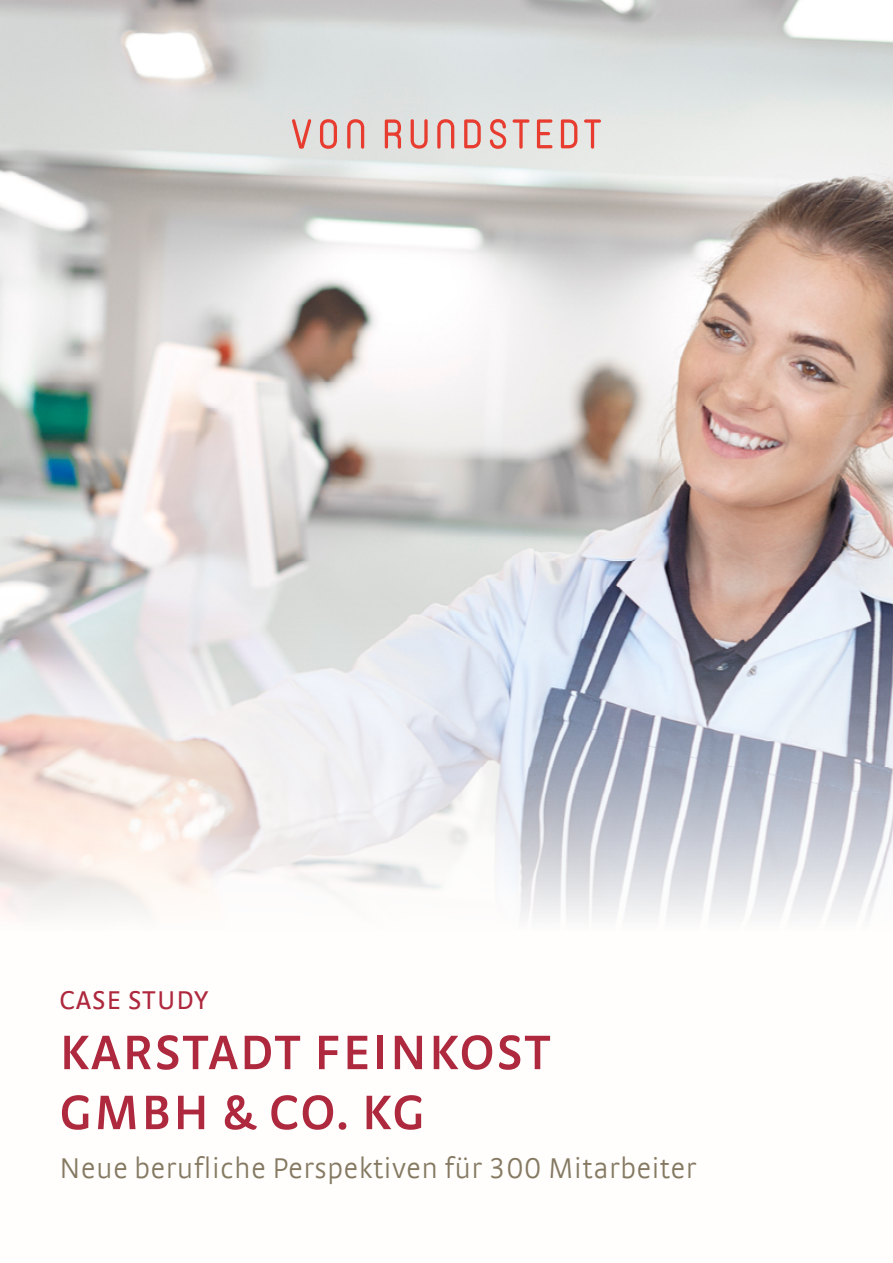
<style>
.page{position:relative;width:893px;height:1263px;background:#fff}
.page>*{position:absolute;margin:0;border:0;box-sizing:border-box;transform-origin:0 0}
.t1{font:600 51px/60px "Strada TF";letter-spacing:.04em;color:#ae283e}
.t2{font:300 30px "Strada TF";letter-spacing:.02em;color:#857961}
.t3{font:27px "Strada TF";letter-spacing:.04em;color:#ae283e}
</style>
<div class="page">
<img style="left:0;top:0;width:893px;height:594px">
<svg style="left:0;top:594px;width:893px;height:324px"></svg>
<svg style="left:292px;top:119px;width:309px;height:30px;background:#e2b7b2"></svg>
<p class="t3" style="left:60px;top:985px;width:150px">CASE STUDY</p>
<h1 class="t1" style="left:60px;top:1021px;width:493px">KARSTADT FEINKOST<br>GMBH &amp; CO. KG</h1>
<p class="t2" style="left:60px;top:1151px;width:638px">Neue berufliche Perspektiven für 300 Mitarbeiter</p>
</div>
